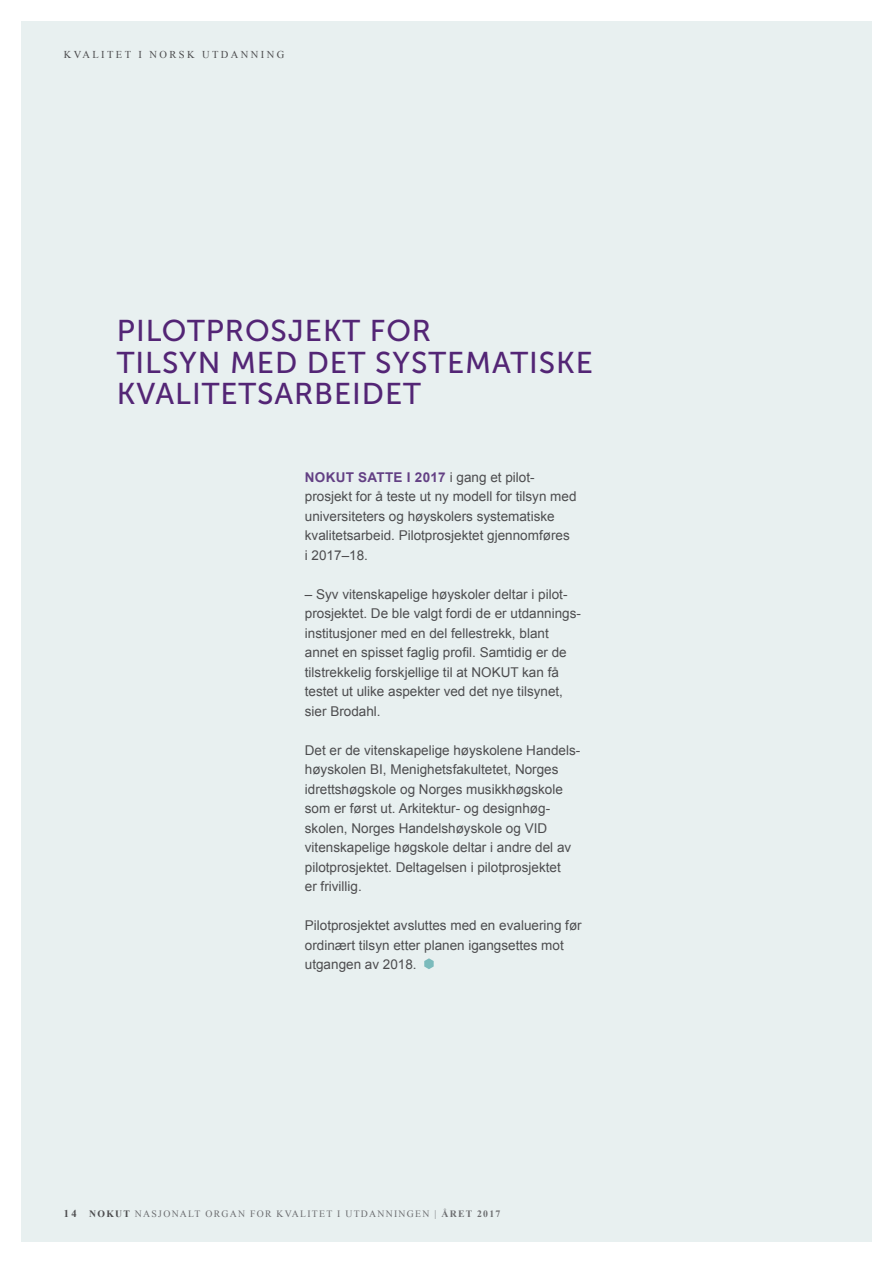
<style>
.page{position:relative;width:893px;height:1263px;background:#fff}
.page>*{position:absolute;margin:0;border:0;box-sizing:border-box;transform-origin:0 0}
.t1{font:30px/31.5px "Museo Sans 500";letter-spacing:.03em;color:#532575}
.t2{font:13.5px/19.5px "Arial";color:#4d4d4f}
.t3{font:10.5px "Times New Roman";letter-spacing:.23em;color:#4d4d4f}
.t4{font:9.75px "Times New Roman";letter-spacing:.13em;color:#6d6e71}
.s1{font-weight:700;color:#634084}
.s2{font-weight:700;font-size:10.5px;color:#4d4d4f}
.s3{font-weight:700;color:#4d4d4f}
.s4{font-weight:700}
</style>
<div class="page">
<div style="left:21px;top:21px;width:851px;height:1221px;background:#e8f0f0"></div>
<svg style="left:424px;top:958px;width:10px;height:11px"></svg>
<p class="t3" style="left:64px;top:47px;width:222px">KVALITET I NORSK UTDANNING</p>
<h1 class="t1" style="left:117px;top:315px;width:477px">PILOTPROSJEKT FOR<br>TILSYN MED DET SYSTEMATISKE<br>KVALITETSARBEIDET</h1>
<p class="t2" style="left:305px;top:467px;width:273px"><span class="s1">NOKUT SATTE I 2017</span> i gang et pilot&shy;prosjekt for å teste ut ny modell for tilsyn med universiteters og høyskolers systematiske kvalitetsarbeid. Pilotprosjektet gjennomføres<br>i 2017–18.</p>
<p class="t2" style="left:305px;top:584px;width:278px">– Syv vitenskapelige høyskoler deltar i pilot&shy;prosjektet. De ble valgt fordi de er utdannings&shy;institusjoner med en del fellestrekk, blant annet en spisset faglig profil. Samtidig er de tilstrekkelig forskjellige til at NOKUT kan få testet ut ulike aspekter ved det nye tilsynet, sier Brodahl.</p>
<p class="t2" style="left:305px;top:740px;width:277px">Det er de vitenskapelige høyskolene Handels&shy;høyskolen BI, Menighetsfakultetet, Norges idrettshøgskole og Norges musikkhøgskole som er først ut. Arkitektur- og designhøg&shy;skolen, Norges Handelshøyskole og VID vitenskapelige høgskole deltar i andre del av pilotprosjektet. Deltagelsen i pilotprosjektet<br>er frivillig.</p>
<p class="t2" style="left:305px;top:916px;width:278px">Pilotprosjektet avsluttes med en evaluering før ordinært tilsyn etter planen igangsettes mot utgangen av 2018.</p>
<p class="t4" style="left:64px;top:1207px;width:438px"><span class="s2">14</span> <span class="s3">NOKUT</span> NASJONALT ORGAN FOR KVALITET I UTDANNINGEN | <span class="s4">ÅRET 2017</span></p>
</div>
